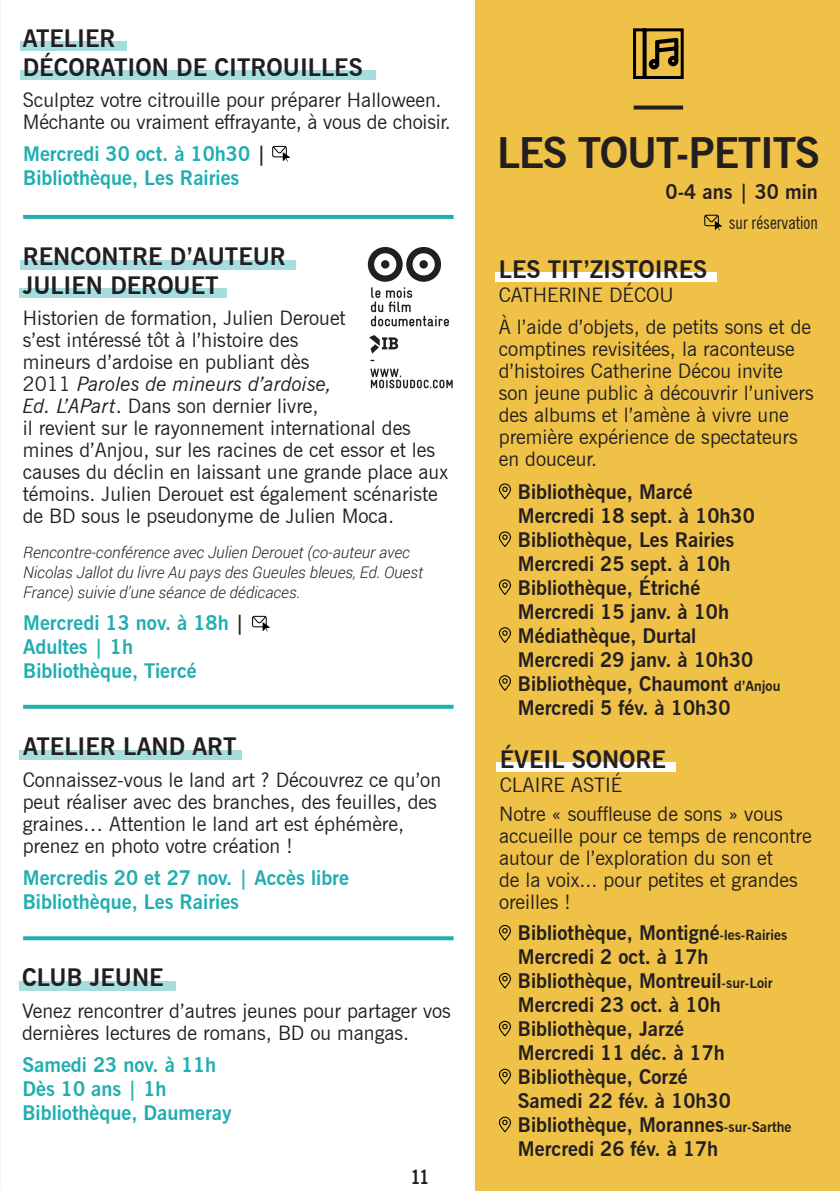
<style>
.page{position:relative;width:840px;height:1191px;background:#fff}
.page>*{position:absolute;margin:0;border:0;box-sizing:border-box;transform-origin:0 0}
.t1{font:700 42px "News Gothic BT";letter-spacing:-.03em;color:#231f20}
.t2{font:700 24px/28.8px "News Gothic BT";color:#231f20}
.t3{font:20px/22px "News Gothic BT";color:#231f20}
.t4{font:700 20px/24px "News Gothic BT";color:#231f20}
.t5{font:700 20px/24px "News Gothic BT";color:#20aeb1}
.t6{font:700 condensed 20px "News Gothic BT";color:#231f20}
.t7{font:condensed 18px "News Gothic BT";color:#231f20}
.t8{font:italic 300 16px/20px "Roboto";color:#231f20}
.s1{color:#231f20}
.s2{font-style:italic}
.s3{font-size:14px}
</style>
<div class="page">
<div style="left:20px;top:70px;width:355px;height:9px;background:#a6dee0"></div>
<svg style="left:0;top:712px;width:1px;height:479px"></svg>
<svg style="left:0;top:1px;width:1px;height:264px"></svg>
<svg style="left:0;top:352px;width:1px;height:335px"></svg>
<div style="left:20px;top:42px;width:106px;height:9px;background:#a6dee0"></div>
<svg style="left:23px;top:215px;width:430px;height:4px;fill:#20aeb1"></svg>
<svg style="left:272px;top:146px;width:17px;height:15px"></svg>
<div style="left:20px;top:289px;width:207px;height:9px;background:#a6dee0"></div>
<div style="left:20px;top:260px;width:275px;height:9px;background:#a6dee0"></div>
<svg style="left:252px;top:616px;width:17px;height:15px"></svg>
<svg style="left:23px;top:705px;width:430px;height:4px;fill:#20aeb1"></svg>
<div style="left:19px;top:750px;width:223px;height:9px;background:#a6dee0"></div>
<div style="left:475px;top:0;width:364px;height:1191px;background:#efc147"></div>
<svg style="left:633px;top:106px;width:49px;height:4px"></svg>
<svg style="left:633px;top:28px;width:50px;height:51px"></svg>
<div style="left:494px;top:272px;width:222px;height:9px;background:#fff"></div>
<div style="left:495px;top:762px;width:180px;height:9px;background:#fff"></div>
<svg style="left:704px;top:215px;width:17px;height:15px"></svg>
<svg style="left:498px;top:483px;width:12px;height:16px"></svg>
<svg style="left:498px;top:531px;width:12px;height:16px"></svg>
<svg style="left:498px;top:579px;width:12px;height:16px"></svg>
<svg style="left:498px;top:627px;width:12px;height:16px"></svg>
<svg style="left:498px;top:675px;width:12px;height:16px"></svg>
<svg style="left:498px;top:925px;width:12px;height:15px"></svg>
<svg style="left:498px;top:973px;width:12px;height:15px"></svg>
<svg style="left:498px;top:1020px;width:12px;height:16px"></svg>
<svg style="left:498px;top:1068px;width:12px;height:16px"></svg>
<svg style="left:498px;top:1116px;width:12px;height:16px"></svg>
<svg style="left:23px;top:936px;width:430px;height:4px;fill:#20aeb1"></svg>
<svg style="left:369px;top:335px;width:29px;height:19px"></svg>
<svg style="left:367px;top:247px;width:82px;height:79px"></svg>
<svg style="left:370px;top:368px;width:82px;height:20px"></svg>
<div style="left:19px;top:981px;width:157px;height:9px;background:#a6dee0"></div>
<p class="t2" style="left:23px;top:24px;width:341px">ATELIER<br>DÉCORATION DE CITROUILLES</p>
<p class="t3" style="left:23px;top:89px;width:429px">Sculptez votre citrouille pour préparer Halloween.<br>Méchante ou vraiment effrayante, à vous de choisir.</p>
<p class="t5" style="left:23px;top:142px;width:244px">Mercredi 30 oct. à 10h30 <span class="s1">|<br></span>Bibliothèque, Les Rairies</p>
<p class="t2" style="left:23px;top:242px;width:264px">RENCONTRE D’AUTEUR<br>JULIEN DEROUET</p>
<p class="t3" style="left:23px;top:307px;width:426px">Historien de formation, Julien Derouet<br>s’est intéressé tôt à l’histoire des<br>mineurs d’ardoise en publiant dès<br>2011 <span class="s2">Paroles de mineurs d’ardoise,<br>Ed. L’APart</span>. Dans son dernier livre,<br>il revient sur le rayonnement international des mines d’Anjou, sur les racines de cet essor et les causes du déclin en laissant une grande place aux témoins. Julien Derouet est également scénariste de BD sous le pseudonyme de Julien Moca.</p>
<p class="t8" style="left:23px;top:541px;width:401px">Rencontre-conférence avec Julien Derouet (co-auteur avec<br>Nicolas Jallot du livre Au pays des Gueules bleues, Ed. Ouest<br>France) suivie d’une séance de dédicaces.</p>
<p class="t5" style="left:23px;top:610px;width:223px">Mercredi 13 nov. à 18h <span class="s1">|<br></span>Adultes | 1h<br>Bibliothèque, Tiercé</p>
<p class="t2" style="left:23px;top:732px;width:215px">ATELIER LAND ART</p>
<p class="t3" style="left:23px;top:768px;width:419px">Connaissez-vous le land art ? Découvrez ce qu’on peut réaliser avec des branches, des feuilles, des graines… Attention le land art est éphémère, prenez en photo votre création !</p>
<p class="t5" style="left:23px;top:866px;width:327px">Mercredis 20 et 27 nov. | Accès libre<br>Bibliothèque, Les Rairies</p>
<p class="t2" style="left:22px;top:963px;width:143px">CLUB JEUNE</p>
<p class="t3" style="left:22px;top:999px;width:430px">Venez rencontrer d’autres jeunes pour partager vos dernières lectures de romans, BD ou mangas.</p>
<p class="t5" style="left:22px;top:1052px;width:211px">Samedi 23 nov. à 11h<br>Dès 10 ans | 1h<br>Bibliothèque, Daumeray</p>
<p class="t6" style="left:411px;top:1164px;width:19px">11</p>
<h1 class="t1" style="left:496px;top:127px;width:324px">LES TOUT-PETITS</h1>
<p class="t4" style="left:665px;top:179px;width:154px">0-4 ans | 30 min</p>
<p class="t2" style="left:498px;top:255px;width:210px">LES TIT’ZISTOIRES</p>
<p class="t3" style="left:498px;top:283px;width:176px">CATHERINE DÉCOU</p>
<p class="t7" style="left:728px;top:211px;width:90px">sur réservation</p>
<p class="t3" style="left:498px;top:316px;width:316px">À l’aide d’objets, de petits sons et de comptines revisitées, la raconteuse d’histoires Catherine Décou invite son jeune public à découvrir l’univers des albums et l’amène à vivre une première expérience de spectateurs en douceur.</p>
<p class="t4" style="left:517px;top:479px;width:264px">Bibliothèque, Marcé<br>Mercredi 18 sept. à 10h30<br>Bibliothèque, Les Rairies<br>Mercredi 25 sept. à 10h<br>Bibliothèque, Étriché<br>Mercredi 15 janv. à 10h<br>Médiathèque, Durtal<br>Mercredi 29 janv. à 10h30<br>Bibliothèque, Chaumont <span class="s3">d’Anjou<br></span>Mercredi 5 fév. à 10h30</p>
<p class="t2" style="left:499px;top:744px;width:168px">ÉVEIL SONORE</p>
<p class="t3" style="left:499px;top:773px;width:124px">CLAIRE ASTIÉ</p>
<p class="t3" style="left:498px;top:802px;width:314px">Notre « souffleuse de sons » vous accueille pour ce temps de rencontre autour de l’exploration du son et<br>de la voix... pour petites et grandes oreilles !</p>
<p class="t4" style="left:517px;top:921px;width:275px">Bibliothèque, Montigné<span class="s3">-les-Rairies<br></span>Mercredi 2 oct. à 17h<br>Bibliothèque, Montreuil<span class="s3">-sur-Loir<br></span>Mercredi 23 oct. à 10h<br>Bibliothèque, Jarzé<br>Mercredi 11 déc. à 17h<br>Bibliothèque, Corzé<br>Samedi 22 fév. à 10h30<br>Bibliothèque, Morannes<span class="s3">-sur-Sarthe<br></span>Mercredi 26 fév. à 17h</p>
</div>
